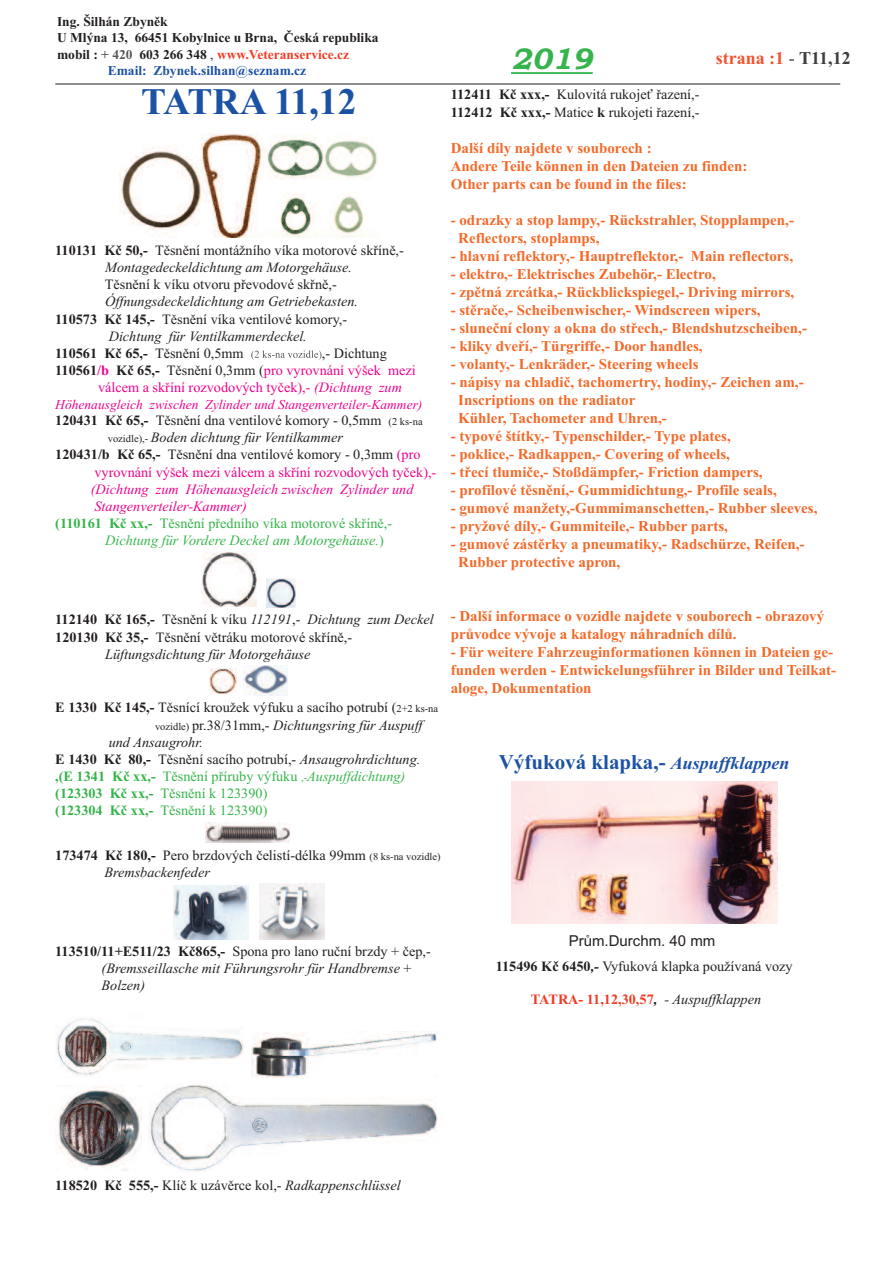
<style>
.page{position:relative;width:893px;height:1263px;background:#fff}
.page>*{position:absolute;margin:0;border:0;box-sizing:border-box;transform-origin:0 0}
.t1{font:700 37.5px "Times New Roman";letter-spacing:-.03em;color:#1c52a4}
.t2{font:italic 700 30px "Bookman Old Style";color:#36b44b}
.t3{font:700 21px "Times New Roman";color:#1c52a4}
.t4{font:700 18px "Times New Roman";color:#f05431}
.t5{font:700 15px/18px "Times New Roman";color:#f36a2a}
.t6{font:15px "Arial";color:#231f20}
.t7{font:14.25px/17.1px "Times New Roman";color:#231f20}
.t8{font:italic 14.25px/17.1px "Times New Roman";color:#231f20}
.t9{font:14.25px "Times New Roman";color:#36b44b}
.t10{font:14.25px "Times New Roman";color:#ed028c}
.t11{font:italic 14.25px "Times New Roman";color:#ed028c}
.t12{font:italic 14.25px "Times New Roman";color:#36b44b}
.t13{font:700 14.25px "Times New Roman";color:#ef3c25}
.t14{font:700 14.25px "Times New Roman";color:#231f20}
.t15{font:700 13.5px "Times New Roman";color:#231f20}
.t16{font:italic 13.5px "Times New Roman";color:#ed028c}
.t17{font:700 13.5px "Times New Roman";color:#ef3c25}
.t18{font:700 13.5px "Times New Roman";color:#1c52a4}
.s1{color:#231f20}
.s2{color:#57585a}
.s3{font-weight:400;color:#231f20}
.s4{font-weight:700}
.s5{font-style:italic}
.s6{font-weight:400}
.s7{font-weight:700;color:#231f20}
.s8{font-size:10.5px}
.s9{font-style:normal;font-size:10.5px}
.s10{color:#ed028c}
.s11{font-size:13.5px}
.s12{font-style:normal}
.s13{font-weight:400;color:#3e3e3f}
.s14{color:#3e3e3f}
.s15{font-weight:700;font-style:normal}
.s16{font-style:italic;font-size:18px}
.s17{font-weight:700;font-style:italic}
.s18{font-style:italic;color:#231f20}
.s19{font-weight:400;font-style:italic;color:#231f20}
</style>
<div class="page">
<hr style="left:55px;top:84px;width:785px;height:1px;background:#231f20">
<svg style="left:251px;top:350px;width:42px;height:10px"></svg>
<img style="left:55px;top:1085px;width:86px;height:85px">
<img style="left:148px;top:1085px;width:290px;height:86px">
<img style="left:251px;top:1031px;width:186px;height:47px">
<img style="left:56px;top:1018px;width:187px;height:58px">
<img style="left:260px;top:884px;width:64px;height:55px">
<img style="left:266px;top:578px;width:30px;height:29px">
<img style="left:120px;top:133px;width:258px;height:105px">
<img style="left:173px;top:886px;width:75px;height:53px">
<img style="left:210px;top:668px;width:27px;height:26px">
<img style="left:205px;top:822px;width:85px;height:20px">
<img style="left:244px;top:666px;width:44px;height:29px">
<div style="left:201px;top:552px;width:58px;height:55px;background:linear-gradient(to bottom,#fff,#fff)"></div>
<img style="left:201px;top:552px;width:55px;height:54px">
<img style="left:511px;top:781px;width:266px;height:143px">
<hr style="left:511px;top:72px;width:82px;height:2px;background:#36b44b">
<p class="t15" style="left:57px;top:13px;width:112px">Ing. Šilhán Zbyněk</p>
<p class="t15" style="left:57px;top:30px;width:323px">U Mlýna 13, 66451 Kobylnice u Brna, Česká republika</p>
<p class="t17" style="left:57px;top:46px;width:294px"><span class="s1">mobil :</span> <span class="s2">+ 420</span> <span class="s1">603 266 348</span> <span class="s3">,</span> www.Veteranservice.cz</p>
<p class="t18" style="left:108px;top:62px;width:200px">Email: Zbynek.silhan@seznam.cz</p>
<h1 class="t1" style="left:141px;top:79px;width:217px">TATRA 11,12</h1>
<p class="t7" style="left:55px;top:242px;width:350px;text-align:center"><span class="s4">110131 Kč 50,-</span> Těsnění montážního víka motorové skříně,-<br><span class="s5">Montagedeckeldichtung am Motorgehäuse.</span></p>
<p class="t7" style="left:105px;top:276px;width:233px">Těsnění k víku otvoru převodové skřně,-</p>
<p class="t8" style="left:105px;top:293px;width:254px">Óffnungsdeckeldichtung am Getriebekasten.</p>
<p class="t7" style="left:55px;top:310px;width:293px"><span class="s4">110573 Kč 145,-</span> Těsnění víka ventilové komory,-</p>
<p class="t8" style="left:109px;top:327px;width:200px">Dichtung für Ventilkammerdeckel.</p>
<p class="t14" style="left:55px;top:344px;width:190px">110561 Kč 65,- <span class="s6">Těsnění 0,5mm</span></p>
<p class="t7" style="left:322px;top:344px;width:66px">,- Dichtung</p>
<p class="t10" style="left:55px;top:362px;width:362px"><span class="s7">110561</span><span class="s4">/b</span> <span class="s7">Kč 65,-</span> <span class="s1">Těsnění 0,3mm (</span>pro vyrovnání výšek mezi</p>
<p class="t10" style="left:98px;top:379px;width:305px">válcem a skříní rozvodových tyček),- <span class="s5">(Dichtung zum</span></p>
<p class="t16" style="left:55px;top:396px;width:369px">Höhenausgleich zwischen Zylinder und Stangenverteiler-Kammer)</p>
<p class="t7" style="left:55px;top:412px;width:369px"><span class="s4">120431 Kč 65,-</span> Těsnění dna ventilové komory - 0,5mm <span class="s8">(2 ks-na</span></p>
<p class="t8" style="left:108px;top:429px;width:237px"><span class="s9">vozidle),-</span> Boden dichtung für Ventilkammer</p>
<p class="t7" style="left:55px;top:446px;width:367px"><span class="s4">120431/b Kč 65,-</span> Těsnění dna ventilové komory - 0,3mm <span class="s10">(pro</span></p>
<p class="t10" style="left:94px;top:463px;width:343px">vyrovnání výšek mezi válcem a skříní rozvodových tyček),-</p>
<p class="t11" style="left:91px;top:480px;width:324px">(Dichtung zum H<span class="s11">ö</span>henausgleich zwischen Zylinder und</p>
<p class="t11" style="left:94px;top:497px;width:154px">Stangenverteiler-Kammer)</p>
<p class="t9" style="left:55px;top:515px;width:338px"><span class="s4">(110161 Kč xx,-</span> Těsnění předního víka motorové skříně,-</p>
<p class="t12" style="left:105px;top:532px;width:280px">Dichtung für Vordere Deckel am Motorgehäuse.<span class="s12">)</span></p>
<h2 class="t2" style="left:511px;top:41px;width:83px">2019</h2>
<p class="t4" style="left:716px;top:47px;width:137px">strana :1 <span class="s13">-</span> <span class="s14">T11,12</span></p>
<p class="t7" style="left:451px;top:86px;width:250px"><span class="s4">112411 Kč xxx,-</span> Kulovitá rukojeť řazení,-<br><span class="s4">112412 Kč xxx,-</span> Matice <span class="s4">k</span> rukojeti řazení,-</p>
<p class="t5" style="left:451px;top:138px;width:298px">Další díly najdete v souborech :<br>Andere Teile können in den Dateien zu finden:<br>Other parts can be found in the files:</p>
<p class="t5" style="left:458px;top:210px;width:337px;text-indent:-8px">- odrazky a stop lampy,- Rückstrahler, Stopplampen,-<br>Reflectors, stoplamps,</p>
<p class="t5" style="left:451px;top:246px;width:344px">- hlavní reflektory,- Hauptreflektor,- Main reflectors,</p>
<p class="t5" style="left:451px;top:264px;width:267px">- elektro,- Elektrisches Zubehör,- Electro,</p>
<p class="t5" style="left:451px;top:282px;width:345px">- zpětná zrcátka,- Rückblickspiegel,- Driving mirrors,</p>
<p class="t5" style="left:451px;top:300px;width:311px">- stěrače,- Scheibenwischer,- Windscreen wipers,</p>
<p class="t5" style="left:451px;top:318px;width:358px">- sluneční clony a okna do střech,- Blendshutzscheiben,-</p>
<p class="t5" style="left:451px;top:336px;width:253px">- kliky dveří,- Türgriffe,- Door handles,</p>
<p class="t5" style="left:451px;top:354px;width:249px">- volanty,- Lenkräder,- Steering wheels</p>
<p class="t5" style="left:458px;top:372px;width:347px;text-indent:-8px">- nápisy na chladič, tachomertry, hodiny,- Zeichen am,-<br>Inscriptions on the radiator<br>Kühler, Tachometer and Uhren,-</p>
<p class="t5" style="left:451px;top:426px;width:282px">- typové štítky,- Typenschilder,- Type plates,</p>
<p class="t5" style="left:451px;top:444px;width:281px">- poklice,- Radkappen,- Covering of wheels,</p>
<p class="t5" style="left:451px;top:462px;width:313px">- třecí tlumiče,- Stoßdämpfer,- Friction dampers,</p>
<p class="t5" style="left:451px;top:480px;width:328px">- profilové těsnění,- Gummidichtung,- Profile seals,</p>
<p class="t5" style="left:451px;top:498px;width:368px">- gumové manžety,-Gummimanschetten,- Rubber sleeves,</p>
<p class="t5" style="left:451px;top:516px;width:279px">- pryžové díly,- Gummiteile,- Rubber parts,</p>
<p class="t5" style="left:458px;top:534px;width:348px;text-indent:-8px">- gumové zástěrky a pneumatiky,- Radschürze, Reifen,-<br>Rubber protective apron,</p>
<p class="t8" style="left:55px;top:611px;width:380px"><span class="s15">112140 Kč 165,-</span> <span class="s12">Těsnění k víku</span> 112191<span class="s12">,-</span> Dichtung zum Deckel</p>
<p class="t7" style="left:55px;top:628px;width:298px"><span class="s4">120130 Kč 35,-</span> Těsnění větráku motorové skříně,-</p>
<p class="t8" style="left:105px;top:645px;width:207px">Lüftungsdichtung für Motorgehäuse</p>
<p class="t7" style="left:55px;top:699px;width:384px"><span class="s4">E 1330 Kč 145,-</span> Těsnící kroužek výfuku a sacího potrubí (<span class="s8">2+2 ks-na</span></p>
<p class="t8" style="left:155px;top:716px;width:269px"><span class="s9">vozidle)</span> <span class="s12">pr.38/31mm,-</span> Dichtungsring für Auspuff</p>
<p class="t8" style="left:109px;top:733px;width:96px">und Ansaugrohr.</p>
<p class="t7" style="left:55px;top:750px;width:367px"><span class="s4">E 1430 Kč 80,-</span> Těsnění sacího potrubí,- <span class="s5">Ansaugrohrdichtung.</span></p>
<p class="t9" style="left:55px;top:767px;width:352px"><span class="s4">,(E 1341 Kč xx,-</span> Těsnění příruby výfuku <span class="s8">,-</span><span class="s5">Auspuffdichtung)</span></p>
<p class="t9" style="left:55px;top:785px;width:214px"><span class="s4">(123303 Kč xx,-</span> Těsnění k 123390)</p>
<p class="t9" style="left:55px;top:802px;width:214px"><span class="s4">(123304 Kč xx,-</span> Těsnění k 123390)</p>
<p class="t7" style="left:104px;top:846px;width:338px;text-indent:-49px"><span class="s4">173474 Kč 180,-</span> Pero brzdových čelistí-délka 99mm <span class="s8">(8 ks-na vozidle)<br></span><span class="s5">Bremsbackenfeder</span></p>
<p class="t5" style="left:451px;top:606px;width:375px">- Další informace o vozidle najdete v souborech - obrazový průvodce vývoje a katalogy náhradních dílů.</p>
<p class="t5" style="left:451px;top:642px;width:387px">- Für weitere Fahrzeuginformationen können in Dateien ge&shy;funden werden - Entwickelungsführer in Bilder und Teilkat&shy;aloge, Dokumentation</p>
<h3 class="t3" style="left:499px;top:749px;width:292px">Výfuková klapka,- <span class="s16">Auspuffklappen</span></h3>
<p class="t8" style="left:102px;top:943px;width:331px;text-indent:-46px"><span class="s15">113510/11+E511/23 Kč865,-</span> <span class="s12">Spona pro lano ruční brzdy + čep,- </span>(Bremsseillasche mit Führungsrohr für Handbremse +<br>Bolzen)</p>
<p class="t6" style="left:569px;top:932px;width:148px">Prům.Durchm. 40 mm</p>
<p class="t7" style="left:496px;top:958px;width:298px"><span class="s4">115496 Kč 6450</span><span class="s17">,-</span> Vyfuková klapka používaná vozy</p>
<p class="t13" style="left:531px;top:991px;width:232px">TATRA- 11,12,30,57<span class="s18">,</span> <span class="s19">- Auspuffklappen</span></p>
<p class="t7" style="left:55px;top:1177px;width:347px"><span class="s4">118520 Kč 555,-</span> Klíč k uzávěrce kol,- <span class="s5">Radkappenschlüssel</span></p>
</div>
